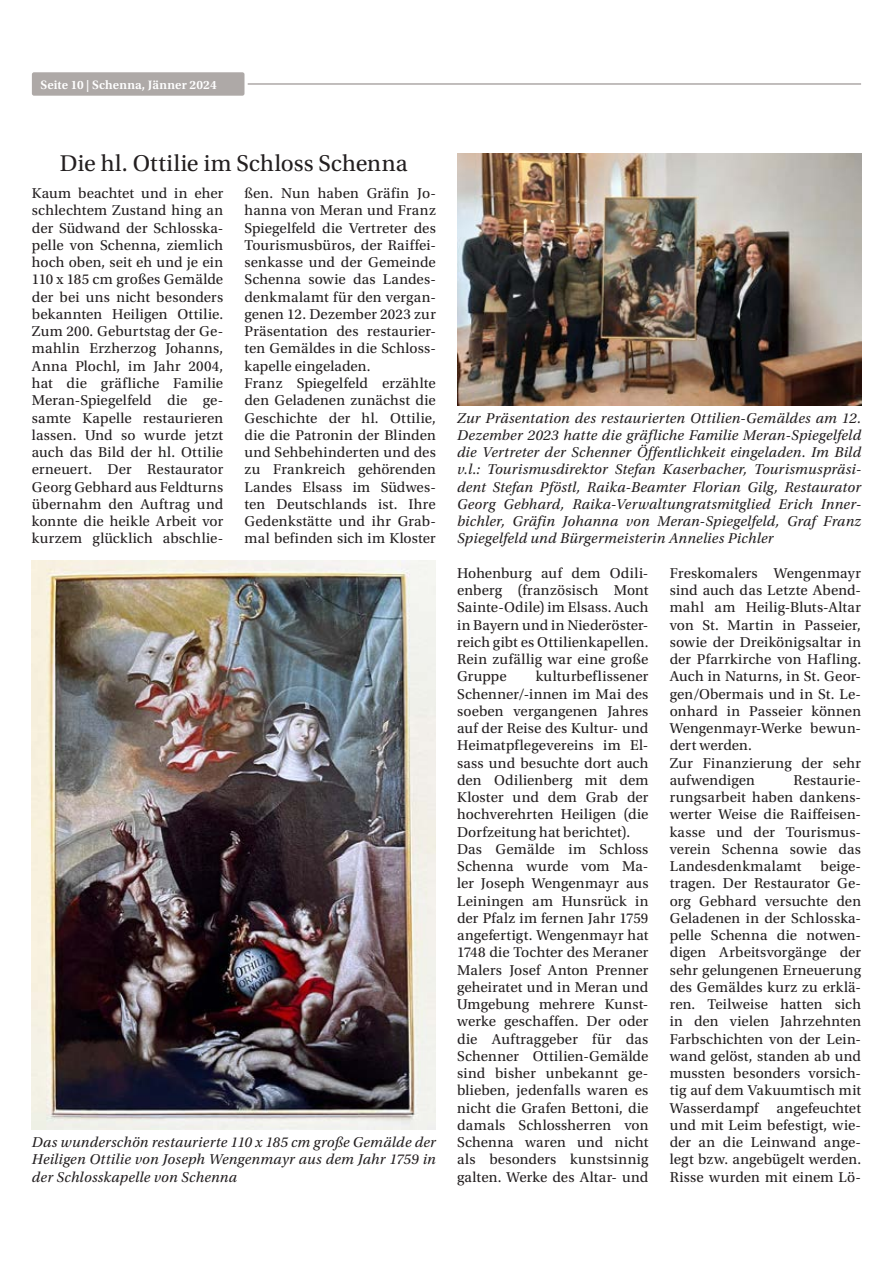
<style>
.page{position:relative;width:893px;height:1263px;background:#fff}
.page>*{position:absolute;margin:0;border:0;box-sizing:border-box;transform-origin:0 0}
.t1{font:24px "Utopia Std";letter-spacing:.005em;color:#231f20}
.t2{font:15px/17.2px "Utopia Std";letter-spacing:.01em;color:#231f20;text-align:justify}
.t3{font:italic 15px/17.2px "Utopia Std";letter-spacing:.02em;color:#231f20;text-align:justify}
.t4{font:600 12.75px "Utopia Std";letter-spacing:.015em;color:#fff}
</style>
<div class="page">
<div style="left:32px;top:72px;width:212px;height:24px;background:#aea9a7;border-radius:2px"></div>
<hr style="left:248px;top:83px;width:613px;height:2px;background:#aea9a7">
<img style="left:32px;top:560px;width:404px;height:570px">
<img style="left:457px;top:153px;width:404px;height:252px">
<p class="t4" style="left:40px;top:78px;width:178px">Seite 10 | Schenna, Jänner 2024</p>
<h1 class="t1" style="left:60px;top:150px;width:349px">Die hl. Ottilie im Schloss Schenna</h1>
<p class="t2" style="left:32px;top:185px;width:193px">Kaum beachtet und in eher schlechtem Zustand hing an der Südwand der Schlosska&shy;pelle von Schenna, ziemlich hoch oben, seit eh und je ein 110 x 185 cm großes Gemälde der bei uns nicht besonders bekannten Heiligen Ottilie.<br>Zum 200. Geburtstag der Ge&shy;mahlin Erzherzog Johanns, Anna Plochl, im Jahr 2004, hat die gräfliche Familie Meran-Spiegelfeld die ge&shy;samte Kapelle restaurieren lassen. Und so wurde jetzt auch das Bild der hl. Ottilie erneuert. Der Restaurator Georg Gebhard aus Feldturns übernahm den Auftrag und konnte die heikle Arbeit vor kurzem glücklich abschlie-</p>
<p class="t2" style="left:244px;top:185px;width:193px;text-align:left">ßen. Nun haben Gräfin Jo&shy;hanna von Meran und Franz<br>Spiegelfeld die Vertreter des<br>Tourismusbüros, der Raiffei&shy;senkasse und der Gemeinde<br>Schenna sowie das Landes&shy;denkmalamt für den vergan&shy;genen 12. Dezember 2023 zur<br>Präsentation des restaurier&shy;ten Gemäldes in die Schloss&shy;kapelle eingeladen.<br>Franz Spiegelfeld erzählte den Geladenen zunächst die<br>Geschichte der hl. Ottilie, die die Patronin der Blinden und Sehbehinderten und des zu Frankreich gehörenden<br>Landes Elsass im Südwes&shy;ten Deutschlands ist. Ihre<br>Gedenkstätte und ihr Grab&shy;mal befinden sich im Kloster</p>
<p class="t3" style="left:32px;top:1134px;width:405px">Das wunderschön restaurierte 110 x 185 cm große Gemälde der Heiligen Ottilie von Joseph Wengenmayr aus dem Jahr 1759 in der Schlosskapelle von Schenna</p>
<p class="t3" style="left:457px;top:409px;width:405px">Zur Präsentation des restaurierten Ottilien-Gemäldes am 12.<br>Dezember 2023 hatte die gräfliche Familie Meran-Spiegelfeld die Vertreter der Schenner Öffentlichkeit eingeladen. Im Bild v.l.: Tourismusdirektor Stefan Kaserbacher, Tourismuspräsi&shy;dent Stefan Pföstl, Raika-Beamter Florian Gilg, Restaurator Georg Gebhard, Raika-Verwaltungratsmitglied Erich Inner&shy;bichler, Gräfin Johanna von Meran-Spiegelfeld, Graf Franz Spiegelfeld und Bürgermeisterin Annelies Pichler</p>
<p class="t2" style="left:457px;top:564px;width:193px">Hohenburg auf dem Odili&shy;enberg (französisch Mont Sainte-Odile) im Elsass. Auch in Bayern und in Niederöster&shy;reich gibt es Ottilienkapellen.<br>Rein zufällig war eine große Gruppe</p>
<p class="t2" style="left:457px;top:668px;width:193px;text-align:left;text-indent:79px">kulturbeflissener<br>Schenner/-innen im Mai des soeben vergangenen Jahres auf der Reise des Kultur- und<br>Heimatpflegevereins im El&shy;sass und besuchte dort auch den Odilienberg mit dem<br>Kloster und dem Grab der hochverehrten Heiligen (die<br>Dorfzeitung hat berichtet).<br>Das Gemälde im Schloss<br>Schenna wurde vom Ma&shy;ler Joseph Wengenmayr aus<br>Leiningen am Hunsrück in der Pfalz im fernen Jahr 1759 angefertigt. Wengenmayr hat<br>1748 die Tochter des Meraner<br>Malers Josef Anton Prenner geheiratet und in Meran und<br>Umgebung mehrere Kunst&shy;werke geschaffen. Der oder die Auftraggeber für das<br>Schenner Ottilien-Gemälde sind bisher unbekannt ge&shy;blieben, jedenfalls waren es nicht die Grafen Bettoni, die damals Schlossherren von<br>Schenna waren und nicht als besonders kunstsinnig galten. Werke des Altar- und</p>
<p class="t2" style="left:670px;top:564px;width:193px;text-align:left">Freskomalers Wengenmayr sind auch das Letzte Abend&shy;mahl am Heilig-Bluts-Altar von St. Martin in Passeier, sowie der Dreikönigsaltar in der Pfarrkirche von Hafling.<br>Auch in Naturns, in St. Geor&shy;gen/Obermais und in St. Le&shy;onhard in Passeier können<br>Wengenmayr-Werke bewun&shy;dert werden.<br>Zur Finanzierung der sehr aufwendigen</p>
<p class="t2" style="left:670px;top:771px;width:193px;text-indent:124px">Restaurie&shy;rungsarbeit haben dankens&shy;werter Weise die Raiffeisen&shy;kasse und der Tourismus&shy;verein Schenna sowie das Landesdenkmalamt</p>
<p class="t2" style="left:670px;top:858px;width:193px;text-indent:151px">beige&shy;tragen. Der Restaurator Ge&shy;org Gebhard versuchte den Geladenen in der Schlosska&shy;pelle Schenna die notwen&shy;digen Arbeitsvorgänge der sehr gelungenen Erneuerung des Gemäldes kurz zu erklä&shy;ren. Teilweise hatten sich in den vielen Jahrzehnten Farbschichten von der Lein&shy;wand gelöst, standen ab und mussten besonders vorsich&shy;tig auf dem Vakuumtisch mit Wasserdampf angefeuchtet und mit Leim befestigt, wie&shy;der an die Leinwand ange&shy;legt bzw. angebügelt werden.<br>Risse wurden mit einem Lö-</p>
</div>
